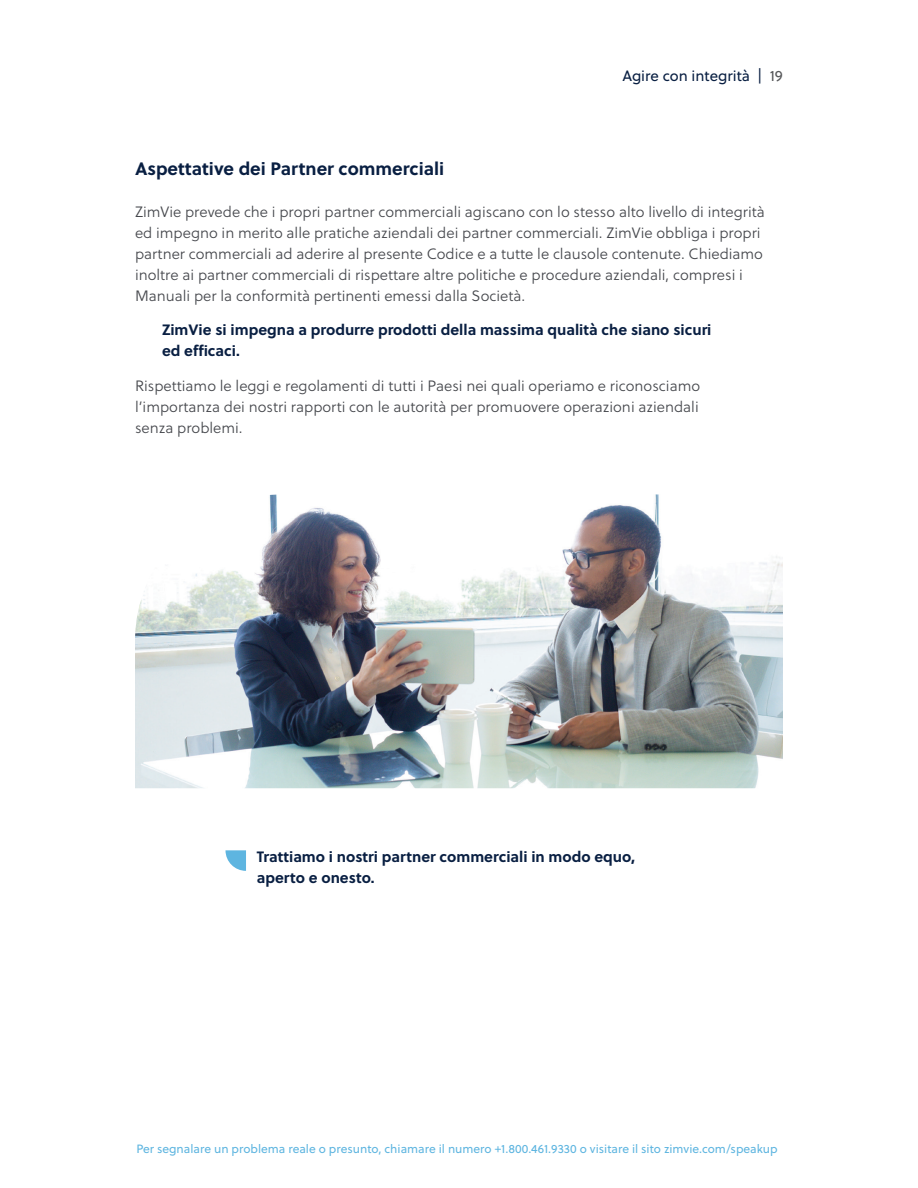
<style>
.page{position:relative;width:918px;height:1188px;background:#fff}
.page>*{position:absolute;margin:0;border:0;box-sizing:border-box;transform-origin:0 0}
.t1{font:700 18px "Soleil";color:#091f42}
.t2{font:15px/21px "Soleil Lt";color:#45474c}
.t3{font:700 15px/21px "Soleil";color:#091f42}
.t4{font:15px "Soleil";color:#091f42}
.t5{font:12px "Soleil";color:#5eb5e0}
.s1{color:#57585a}
</style>
<div class="page">
<img style="left:135px;top:494px;width:648px;height:294px">
<svg style="left:226px;top:850px;width:20px;height:21px"></svg>
<p class="t4" style="left:622px;top:66px;width:162px">Agire con integrità | <span class="s1">19</span></p>
<p class="t1" style="left:135px;top:157px;width:311px">Aspettative dei Partner commerciali</p>
<p class="t2" style="left:135px;top:202px;width:631px">ZimVie prevede che i propri partner commerciali agiscano con lo stesso alto livello di integrità ed impegno in merito alle pratiche aziendali dei partner commerciali. ZimVie obbliga i propri partner commerciali ad aderire al presente Codice e a tutte le clausole contenute. Chiediamo inoltre ai partner commerciali di rispettare altre politiche e procedure aziendali, compresi i Manuali per la conformità pertinenti emessi dalla Società.</p>
<p class="t3" style="left:162px;top:320px;width:551px">ZimVie si impegna a produrre prodotti della massima qualità che siano sicuri ed efficaci.</p>
<p class="t2" style="left:135px;top:376px;width:567px;text-align:justify">Rispettiamo le leggi e regolamenti di tutti i Paesi nei quali operiamo e riconosciamo l’importanza dei nostri rapporti con le autorità per promuovere operazioni aziendali senza problemi.</p>
<p class="t3" style="left:257px;top:846px;width:380px">Trattiamo i nostri partner commerciali in modo equo, aperto e onesto.</p>
<p class="t5" style="left:136px;top:1141px;width:643px">Per segnalare un problema reale o presunto, chiamare il numero +1.800.461.9330 o visitare il sito zimvie.com/speakup</p>
</div>
